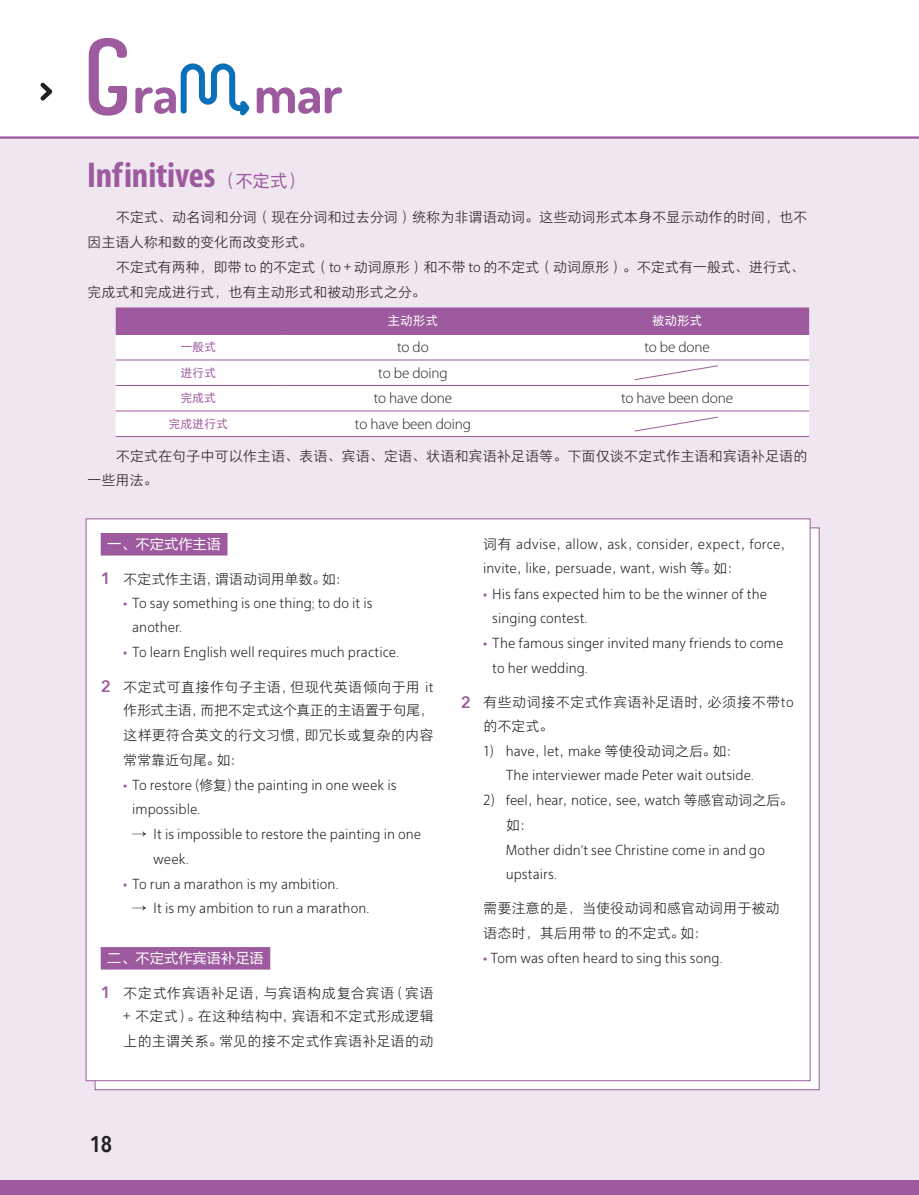
<style>
.page{position:relative;width:919px;height:1195px;background:#fff}
.page>*{position:absolute;margin:0;border:0;box-sizing:border-box;transform-origin:0 0}
.t1{font:700 54px "Dosis";color:#9d5a9e}
.t2{font:700 condensed 36px "Myriad Pro";letter-spacing:-.005em;color:#9d5a9e}
.t3{font:600 22.5px "Avenir Next Condensed";color:#231f20}
.t4{font:300 15.15px "Myriad Pro";letter-spacing:-.01em;color:#231f20}
.t5{font:14.25px/24.8px "FZYOUHK 504 L GBK1 0";letter-spacing:-.005em;color:#231f20}
.t6{font:14.25px/23.7px "FZYOUHK 504 L GBK1 0";letter-spacing:.015em;color:#231f20}
.t7{font:14.25px "FZLTHJW GB1 0";color:#fff}
.t8{font:12.75px "FZYOUH 508 R GB1 4";letter-spacing:-.01em;color:#fff}
.t9{font:12px "FZYOUH 508 R GB1 4";letter-spacing:-.01em;color:#9d5a9e}
.s1{font-family:"FZYOUH 508 R GB1 4";font-weight:400;font-stretch:normal;font-size:18px}
.s2{font-family:"Avenir Next";font-weight:600;font-size:16.5px;color:#9d5a9e}
.s3{font-family:"Myriad Pro";font-size:15px;color:#9d5a9e}
.s4{font-family:"Myriad Pro";font-weight:300}
</style>
<div class="page">
<div style="left:0;top:136px;width:918px;height:1059px;background:#efe6f0"></div>
<hr style="left:0;top:136px;width:918px;height:3px;background:#9d5a9e">
<svg style="left:40px;top:82px;width:13px;height:19px"></svg>
<svg style="left:88px;top:37px;width:162px;height:79px"></svg>
<div style="left:0;top:1180px;width:916px;height:15px;background:#9d5a9e"></div>
<div style="left:95px;top:527px;width:724px;height:563px;background:#fff;border:1px solid #9d5a9e"></div>
<div style="left:86px;top:518px;width:724px;height:563px;background:#fff;border:1px solid #9d5a9e"></div>
<div style="left:101px;top:533px;width:126px;height:22px;background:#9d5a9e"></div>
<div style="left:101px;top:947px;width:169px;height:22px;background:#9d5a9e"></div>
<div style="left:116px;top:307px;width:693px;height:27px;background:#9d5a9e"></div>
<div style="left:116px;top:335px;width:693px;height:101px;background:#fff"></div>
<hr style="left:116px;top:334px;width:165px;height:1px;background:#9d5a9e">
<hr style="left:281px;top:334px;width:264px;height:1px;background:#9d5a9e">
<hr style="left:545px;top:334px;width:264px;height:1px;background:#9d5a9e">
<hr style="left:116px;top:360px;width:165px;height:1px;background:#9d5a9e">
<hr style="left:281px;top:360px;width:264px;height:1px;background:#9d5a9e">
<hr style="left:545px;top:360px;width:264px;height:1px;background:#9d5a9e">
<hr style="left:116px;top:385px;width:165px;height:1px;background:#9d5a9e">
<hr style="left:281px;top:385px;width:264px;height:1px;background:#9d5a9e">
<hr style="left:545px;top:385px;width:264px;height:1px;background:#9d5a9e">
<hr style="left:116px;top:411px;width:165px;height:1px;background:#9d5a9e">
<hr style="left:281px;top:411px;width:264px;height:1px;background:#9d5a9e">
<hr style="left:545px;top:411px;width:264px;height:1px;background:#9d5a9e">
<hr style="left:116px;top:436px;width:165px;height:1px;background:#9d5a9e">
<hr style="left:281px;top:436px;width:264px;height:1px;background:#9d5a9e">
<hr style="left:545px;top:436px;width:264px;height:1px;background:#9d5a9e">
<svg style="left:634px;top:365px;width:84px;height:15px"></svg>
<svg style="left:634px;top:417px;width:84px;height:15px"></svg>
<svg style="left:916px;top:1180px;width:3px;height:15px"></svg>
<h1 class="t1" style="left:133px;top:59px;width:47px">ra</h1>
<h1 class="t1" style="left:254px;top:59px;width:90px">mar</h1>
<h2 class="t2" style="left:87px;top:153px;width:217px">Infinitives <span class="s1">（不定式）</span></h2>
<p class="t5" style="left:87px;top:205px;width:721px;text-indent:29px">不定式、动名词和分词（现在分词和过去分词）统称为非谓语动词。这些动词形式本身不显示动作的时间，也不因主语人称和数的变化而改变形式。</p>
<p class="t5" style="left:87px;top:255px;width:719px;text-indent:29px">不定式有两种，即带 to 的不定式（to + 动词原形）和不带 to 的不定式（动词原形）。不定式有一般式、进行式、完成式和完成进行式，也有主动形式和被动形式之分。</p>
<p class="t8" style="left:387px;top:314px;width:52px">主动形式</p>
<p class="t8" style="left:651px;top:314px;width:52px">被动形式</p>
<p class="t9" style="left:180px;top:341px;width:37px">一般式</p>
<p class="t4" style="left:397px;top:339px;width:33px">to do</p>
<p class="t4" style="left:644px;top:339px;width:67px">to be done</p>
<p class="t9" style="left:180px;top:366px;width:37px">进行式</p>
<p class="t4" style="left:378px;top:364px;width:71px">to be doing</p>
<p class="t9" style="left:180px;top:392px;width:37px">完成式</p>
<p class="t4" style="left:374px;top:390px;width:80px">to have done</p>
<p class="t4" style="left:621px;top:390px;width:113px">to have been done</p>
<p class="t9" style="left:168px;top:417px;width:61px">完成进行式</p>
<p class="t4" style="left:355px;top:415px;width:117px">to have been doing</p>
<p class="t5" style="left:87px;top:444px;width:721px;text-indent:28px">不定式在句子中可以作主语、表语、宾语、定语、状语和宾语补足语等。下面仅谈不定式作主语和宾语补足语的一些用法。</p>
<p class="t7" style="left:107px;top:536px;width:115px">一、不定式作主语</p>
<p class="t5" style="left:101px;top:566px;width:250px"><span class="s2">1</span> 不定式作主语，谓语动词用单数。如：</p>
<p class="t5" style="left:132px;top:591px;width:242px;text-indent:-9px"><span class="s3">•</span> To say something is one thing; to do it is another.</p>
<p class="t5" style="left:123px;top:640px;width:277px"><span class="s3">•</span> To learn English well requires much practice.</p>
<p class="t5" style="left:123px;top:675px;width:312px;text-align:justify;text-indent:-22px"><span class="s2">2</span> 不定式可直接作句子主语，但现代英语倾向于用 it作形式主语，而把不定式这个真正的主语置于句尾，这样更符合英文的行文习惯，即冗长或复杂的内容常常靠近句尾。如：</p>
<p class="t5" style="left:132px;top:773px;width:266px;text-indent:-9px"><span class="s3">•</span> To restore (修复) the painting in one week is impossible.</p>
<p class="t5" style="left:153px;top:822px;width:269px;text-indent:-21px">→ It is impossible to restore the painting in one week.</p>
<p class="t5" style="left:123px;top:872px;width:217px"><span class="s3">•</span> To run a marathon is my ambition.</p>
<p class="t5" style="left:132px;top:896px;width:238px">→ It is my ambition to run a marathon.</p>
<p class="t7" style="left:107px;top:950px;width:158px">二、不定式作宾语补足语</p>
<p class="t5" style="left:123px;top:981px;width:312px;line-height:24.2px;text-align:justify;text-indent:-22px"><span class="s2">1</span> 不定式作宾语补足语，与宾语构成复合宾语（宾语+ 不定式）。在这种结构中，宾语和不定式形成逻辑上的主谓关系。常见的接不定式作宾语补足语的动</p>
<p class="t5" style="left:483px;top:532px;width:312px">词有 advise，allow，ask，consider，expect，force，invite，like，persuade，want，wish 等。如：</p>
<p class="t5" style="left:492px;top:582px;width:276px;text-indent:-9px"><span class="s3">•</span> His fans expected him to be the winner of the singing contest.</p>
<p class="t5" style="left:492px;top:631px;width:292px;text-indent:-9px"><span class="s3">•</span> The famous singer invited many friends to come to her wedding.</p>
<p class="t6" style="left:483px;top:691px;width:312px;text-indent:-22px"><span class="s2">2</span> 有些动词接不定式作宾语补足语时，必须接不带to的不定式。</p>
<p class="t5" style="left:505px;top:739px;width:249px;text-indent:-23px">1) have，let，make 等使役动词之后。如：<br>The interviewer made Peter wait outside.</p>
<p class="t5" style="left:505px;top:788px;width:289px;text-indent:-23px">2) feel，hear，notice，see，watch 等感官动词之后。如：<br>Mother didn<span class="s4">’</span>t see Christine come in and go upstairs.</p>
<p class="t5" style="left:483px;top:896px;width:298px">需要注意的是，当使役动词和感官动词用于被动语态时，其后用带 to 的不定式。如：</p>
<p class="t5" style="left:483px;top:946px;width:241px"><span class="s3">•</span> Tom was often heard to sing this song.</p>
<h3 class="t3" style="left:90px;top:1125px;width:24px">18</h3>
</div>
